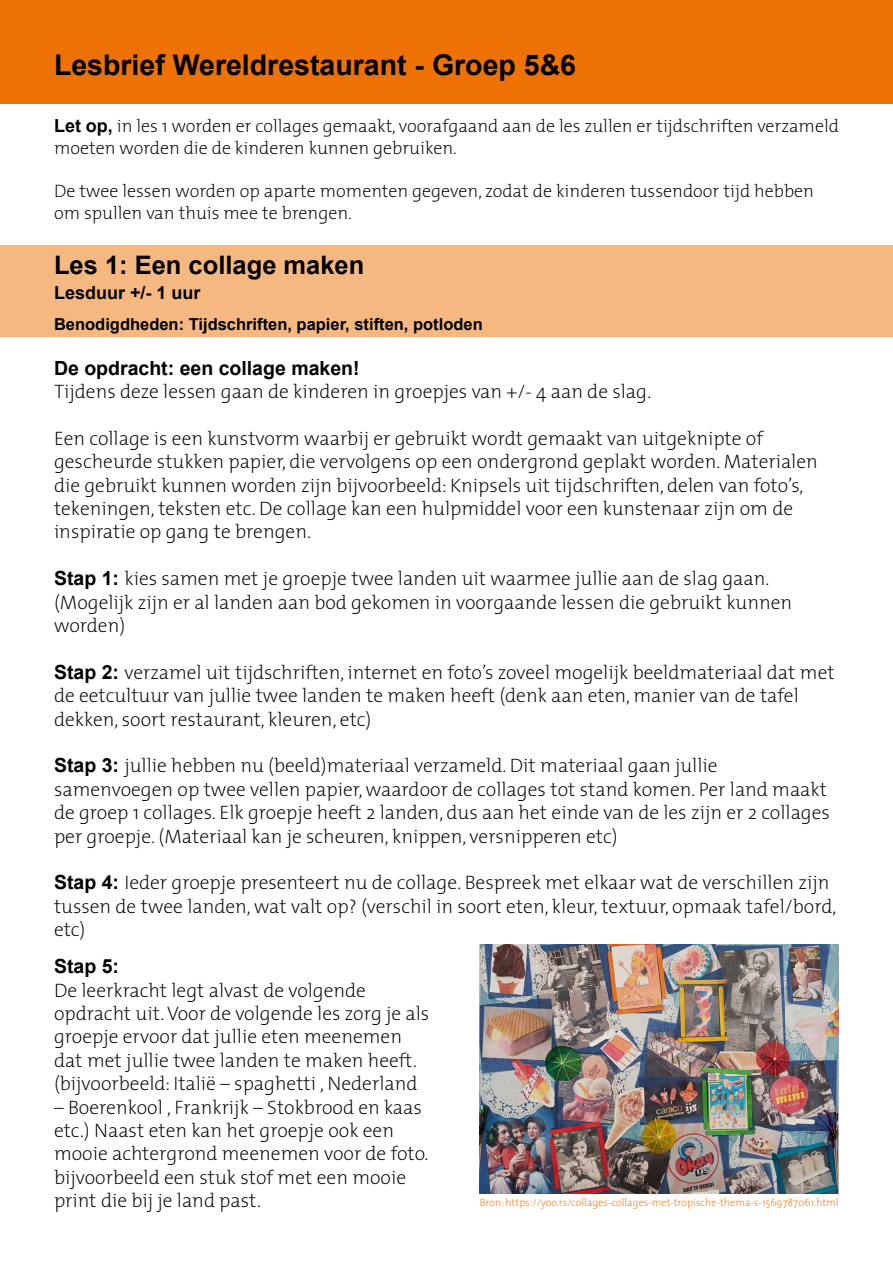
<style>
.page{position:relative;width:893px;height:1263px;background:#fff}
.page>*{position:absolute;margin:0;border:0;box-sizing:border-box;transform-origin:0 0}
.t1{font:700 28.5px "Arial";color:#000}
.t2{font:700 25.5px "Arial";color:#000}
.t3{font:200 19.5px/23.4px "The Mix";color:#000}
.t4{font:700 19.5px "Arial";color:#000}
.t5{font:200 18px/21.6px "The Mix";color:#000}
.t6{font:700 18px "Arial";color:#000}
.t7{font:700 16.5px "Arial";color:#000}
.t8{font:200 10.5px "The Mix";color:#ee7203}
.s1{font-family:"Arial";font-weight:700}
</style>
<div class="page">
<div style="left:0;top:245px;width:893px;height:92px;background:#f6b881"></div>
<div style="left:0;top:0;width:893px;height:103px;background:#ee7203"></div>
<img style="left:480px;top:944px;width:359px;height:249px">
<p class="t1" style="left:54px;top:46px;width:524px">Lesbrief Wereldrestaurant - Groep 5&amp;6</p>
<p class="t5" style="left:54px;top:115px;width:786px"><span class="s1">Let op,</span> in les 1 worden er collages gemaakt, voorafgaand aan de les zullen er tijdschriften verzameld moeten worden die de kinderen kunnen gebruiken.</p>
<p class="t5" style="left:54px;top:180px;width:762px">De twee lessen worden op aparte momenten gegeven, zodat de kinderen tussendoor tijd hebben om spullen van thuis mee te brengen.</p>
<p class="t2" style="left:54px;top:248px;width:312px">Les 1: Een collage maken</p>
<p class="t6" style="left:54px;top:281px;width:148px">Lesduur +/- 1 uur</p>
<p class="t7" style="left:54px;top:313px;width:430px">Benodigdheden: Tijdschriften, papier, stiften, potloden</p>
<p class="t4" style="left:54px;top:355px;width:307px">De opdracht: een collage maken!</p>
<p class="t3" style="left:54px;top:379px;width:599px">Tijdens deze lessen gaan de kinderen in groepjes van +/- 4 aan de slag.</p>
<p class="t3" style="left:54px;top:426px;width:765px">Een collage is een kunstvorm waarbij er gebruikt wordt gemaakt van uitgeknipte of gescheurde stukken papier, die vervolgens op een ondergrond geplakt worden. Materialen die gebruikt kunnen worden zijn bijvoorbeeld: Knipsels uit tijdschriften, delen van foto’s, tekeningen, teksten etc. De collage kan een hulpmiddel voor een kunstenaar zijn om de inspiratie op gang te brengen.</p>
<p class="t3" style="left:54px;top:566px;width:740px"><span class="s1">Stap 1:</span> kies samen met je groepje twee landen uit waarmee jullie aan de slag gaan. (Mogelijk zijn er al landen aan bod gekomen in voorgaande lessen die gebruikt kunnen worden)</p>
<p class="t3" style="left:54px;top:660px;width:782px"><span class="s1">Stap 2:</span> verzamel uit tijdschriften, internet en foto’s zoveel mogelijk beeldmateriaal dat met de eetcultuur van jullie twee landen te maken heeft (denk aan eten, manier van de tafel dekken, soort restaurant, kleuren, etc)</p>
<p class="t3" style="left:54px;top:753px;width:777px"><span class="s1">Stap 3:</span> jullie hebben nu (beeld)materiaal verzameld. Dit materiaal gaan jullie samenvoegen op twee vellen papier, waardoor de collages tot stand komen. Per land maakt de groep 1 collages. Elk groepje heeft 2 landen, dus aan het einde van de les zijn er 2 collages per groepje. (Materiaal kan je scheuren, knippen, versnipperen etc)</p>
<p class="t3" style="left:54px;top:870px;width:784px"><span class="s1">Stap 4:</span> Ieder groepje presenteert nu de collage. Bespreek met elkaar wat de verschillen zijn tussen de twee landen, wat valt op? (verschil in soort eten, kleur, textuur, opmaak tafel/bord, etc)</p>
<p class="t4" style="left:54px;top:953px;width:67px">Stap 5:</p>
<p class="t3" style="left:54px;top:978px;width:377px">De leerkracht legt alvast de volgende opdracht uit. Voor de volgende les zorg je als groepje ervoor dat jullie eten meenemen dat met jullie twee landen te maken heeft. (bijvoorbeeld: Italië – spaghetti , Nederland</p>
<p class="t3" style="left:54px;top:1095px;width:376px">– Boerenkool , Frankrijk – Stokbrood en kaas etc.) Naast eten kan het groepje ook een mooie achtergrond meenemen voor de foto. bijvoorbeeld een stuk stof met een mooie print die bij je land past.</p>
<p class="t8" style="left:480px;top:1194px;width:360px">Bron: https://yoo.rs/collages-collages-met-tropische-thema-s-1569787061.html</p>
</div>
